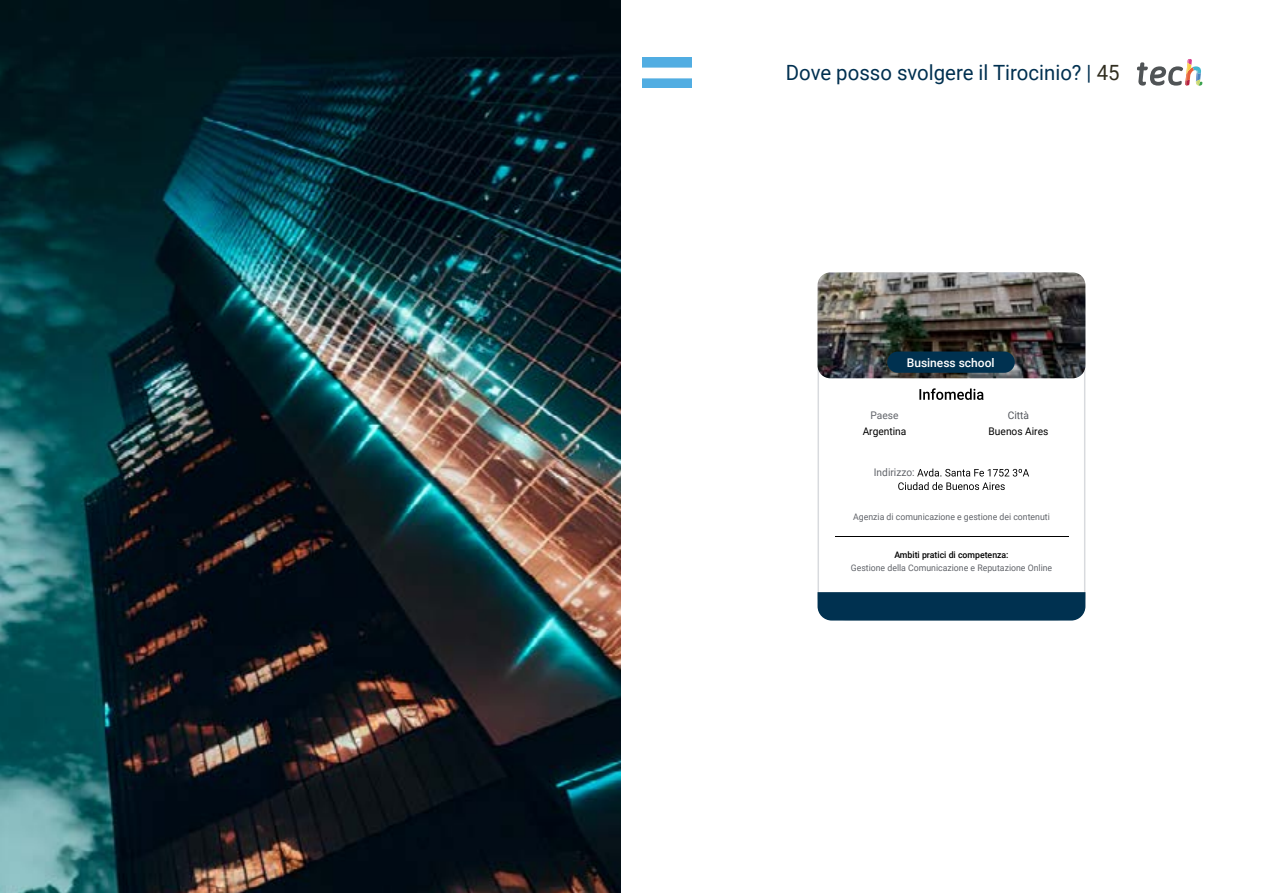
<style>
.page{position:relative;width:1263px;height:893px;background:#fff}
.page>*{position:absolute;margin:0;border:0;box-sizing:border-box;transform-origin:0 0}
.t1{font:21px "Roboto";color:#003050}
.t2{font:500 12px "Roboto";color:#fff}
.t3{font:10.5px "Roboto";color:#000}
.t4{font:10.5px "Roboto";color:#61646a}
.t5{font:10.5px "Roboto";color:#52555b}
.t6{font:9px "Roboto";color:#61646a}
.t7{font:500 9px "Roboto";color:#000}
.s1{color:#312e20}
</style>
<div class="page">
<svg style="left:1137px;top:59px;width:65px;height:27px"></svg>
<img style="left:0;top:0;width:621px;height:893px">
<img style="left:642px;top:58px;width:49px;height:29px">
<svg style="left:817px;top:282px;width:269px;height:328px"></svg>
<img style="left:817px;top:272px;width:268px;height:106px">
<div style="left:887px;top:351px;width:128px;height:22px;background:#003150;border-radius:11px"></div>
<svg style="left:817px;top:592px;width:268px;height:29px;background:#083755"></svg>
<hr style="left:835px;top:537px;width:233px;height:1px;background:#000">
<svg style="left:919px;top:388px;width:64px;height:12px"></svg>
<svg style="left:898px;top:469px;width:131px;height:21px"></svg>
<h1 class="t1" style="left:786px;top:57px;width:335px">Dove posso svolgere il Tirocinio? | <span class="s1">45</span></h1>
<h2 class="t2" style="left:907px;top:354px;width:89px">Business school</h2>
<p class="t4" style="left:870px;top:408px;width:29px">Paese</p>
<p class="t3" style="left:863px;top:424px;width:45px">Argentina</p>
<p class="t5" style="left:1008px;top:408px;width:23px">Città</p>
<p class="t3" style="left:989px;top:424px;width:61px">Buenos Aires</p>
<p class="t4" style="left:874px;top:465px;width:42px">Indirizzo:</p>
<p class="t6" style="left:853px;top:510px;width:198px">Agenzia di comunicazione e gestione dei contenuti</p>
<p class="t7" style="left:894px;top:549px;width:116px">Ambiti pratici di competenza:</p>
<p class="t6" style="left:851px;top:562px;width:203px">Gestione della Comunicazione e Reputazione Online</p>
</div>
